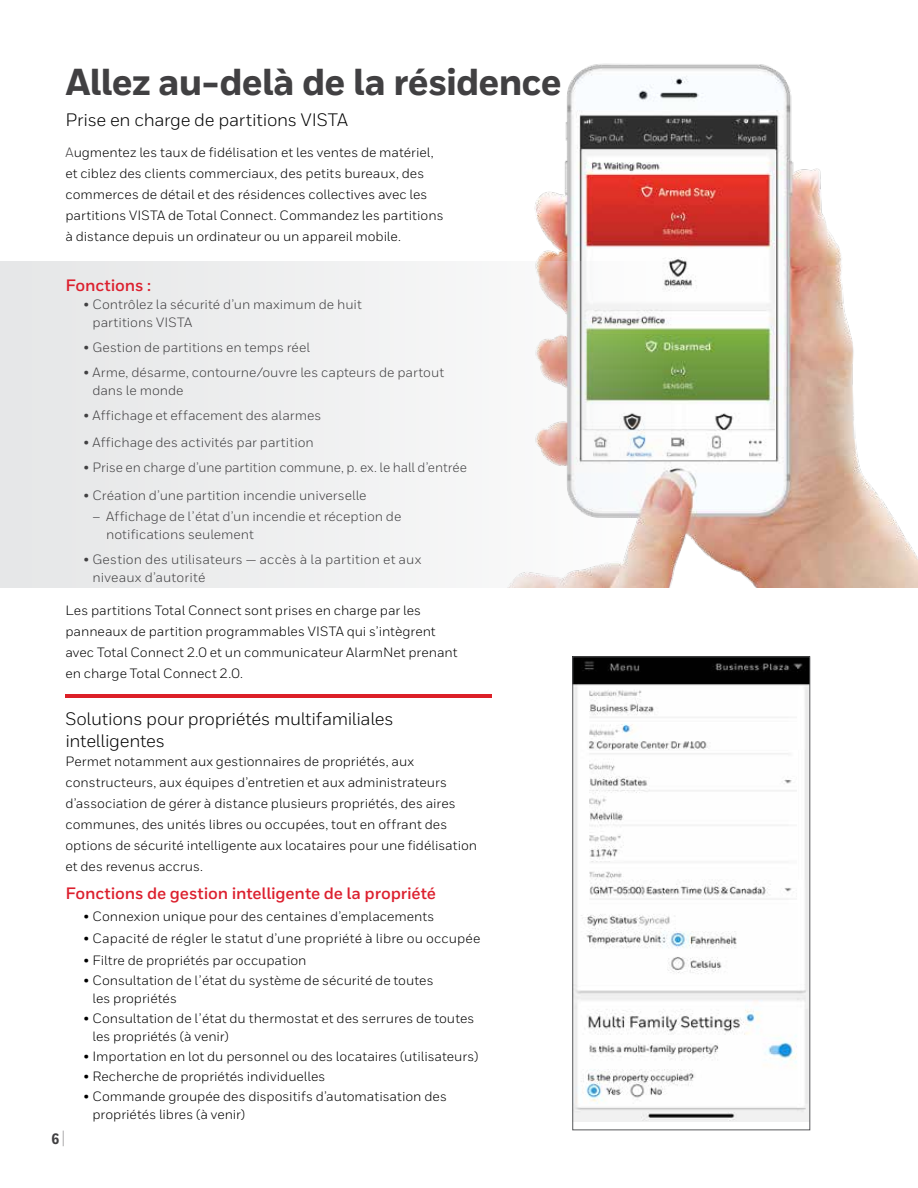
<style>
.page{position:relative;width:918px;height:1188px;background:#fff}
.page>*{position:absolute;margin:0;border:0;box-sizing:border-box;transform-origin:0 0}
.t1{font:800 37.5px "Honeywell Sans";letter-spacing:-.02em;color:#414042}
.t2{font:18px/22.5px "Honeywell Sans";letter-spacing:-.015em;color:#000}
.t3{font:700 16.5px "Honeywell Sans";letter-spacing:-.01em;color:#dc202e}
.t4{font:800 15px "Honeywell Cond";color:#414042}
.t5{font:13.5px/21px "Honeywell Sans";color:#000}
.t6{font:13.5px/18px "Honeywell Sans";color:#414042}
.s1{color:#414042}
.s2{font-weight:300;font-size:18.75px}
</style>
<div class="page">
<img style="left:534px;top:63px;width:384px;height:525px">
<svg style="left:0;top:261px;width:916px;height:327px;fill:#eeeeef"></svg>
<hr style="left:65px;top:694px;width:426px;height:4px;background:#dc2028">
<img style="left:575px;top:659px;width:233px;height:463px">
<div style="left:573px;top:657px;width:237px;height:473px;border:1px solid #58595b"></div>
<h1 class="t1" style="left:65px;top:59px;width:498px">Allez au-delà de la résidence</h1>
<h2 class="t2" style="left:65px;top:109px;width:284px">Prise en charge de partitions VISTA</h2>
<p class="t5" style="left:65px;top:142px;width:380px"><span class="s1">A</span>ugmentez les taux de fidélisation et les ventes de matériel, et ciblez des clients commerciaux, des petits bureaux, des commerces de détail et des résidences collectives avec les partitions VISTA de Total Connect. Commandez les partitions à distance depuis un ordinateur ou un appareil mobile.</p>
<p class="t3" style="left:65px;top:275px;width:87px">Fonctions :</p>
<p class="t6" style="left:92px;top:296px;width:271px;text-indent:-9px">• Contrôlez la sécurité d’un maximum de huit partitions VISTA</p>
<p class="t6" style="left:83px;top:338px;width:228px">• Gestion de partitions en temps réel</p>
<p class="t6" style="left:92px;top:363px;width:353px;text-indent:-9px">• Arme, désarme, contourne/ouvre les capteurs de partout dans le monde</p>
<p class="t6" style="left:83px;top:406px;width:240px">• Affichage et effacement des alarmes</p>
<p class="t6" style="left:83px;top:434px;width:232px">• Affichage des activités par partition</p>
<p class="t6" style="left:83px;top:458px;width:385px">• Prise en charge d’une partition commune, p. ex. le hall d’entrée</p>
<p class="t6" style="left:83px;top:486px;width:285px">• Création d’une partition incendie universelle</p>
<p class="t6" style="left:106px;top:507px;width:297px;text-indent:-14px">– Affichage de l’état d’un incendie et réception de notifications seulement</p>
<p class="t6" style="left:92px;top:550px;width:331px;text-indent:-9px">• Gestion des utilisateurs — accès à la partition et aux niveaux d’autorité</p>
<p class="t5" style="left:65px;top:600px;width:394px">Les partitions Total Connect sont prises en charge par les panneaux de partition programmables VISTA qui s’intègrent avec Total Connect 2.0 et un communicateur AlarmNet prenant en charge Total Connect 2.0.</p>
<h2 class="t2" style="left:65px;top:707px;width:330px">Solutions pour propriétés multifamiliales intelligentes</h2>
<p class="t5" style="left:65px;top:751px;width:413px">Permet notamment aux gestionnaires de propriétés, aux constructeurs, aux équipes d’entretien et aux administrateurs d’association de gérer à distance plusieurs propriétés, des aires communes, des unités libres ou occupées, tout en offrant des options de sécurité intelligente aux locataires pour une fidélisation et des revenus accrus.</p>
<p class="t3" style="left:65px;top:883px;width:372px">Fonctions de gestion intelligente de la propriété</p>
<p class="t5" style="left:83px;top:906px;width:352px">• Connexion unique pour des centaines d’emplacements</p>
<p class="t5" style="left:83px;top:928px;width:398px">• Capacité de régler le statut d’une propriété à libre ou occupée</p>
<p class="t5" style="left:83px;top:949px;width:225px">• Filtre de propriétés par occupation</p>
<p class="t5" style="left:92px;top:971px;width:343px;line-height:18px;text-indent:-9px">• Consultation de l’état du système de sécurité de toutes les propriétés</p>
<p class="t5" style="left:92px;top:1009px;width:384px;line-height:18px;text-indent:-9px">• Consultation de l’état du thermostat et des serrures de toutes les propriétés (à venir)</p>
<p class="t5" style="left:83px;top:1046px;width:397px">• Importation en lot du personnel ou des locataires (utilisateurs)</p>
<p class="t5" style="left:83px;top:1066px;width:244px">• Recherche de propriétés individuelles</p>
<p class="t5" style="left:92px;top:1088px;width:356px;line-height:18px;text-indent:-9px">• Commande groupée des dispositifs d’automatisation des propriétés libres (à venir)</p>
<p class="t4" style="left:52px;top:1129px;width:15px">6 <span class="s2">|</span></p>
</div>
